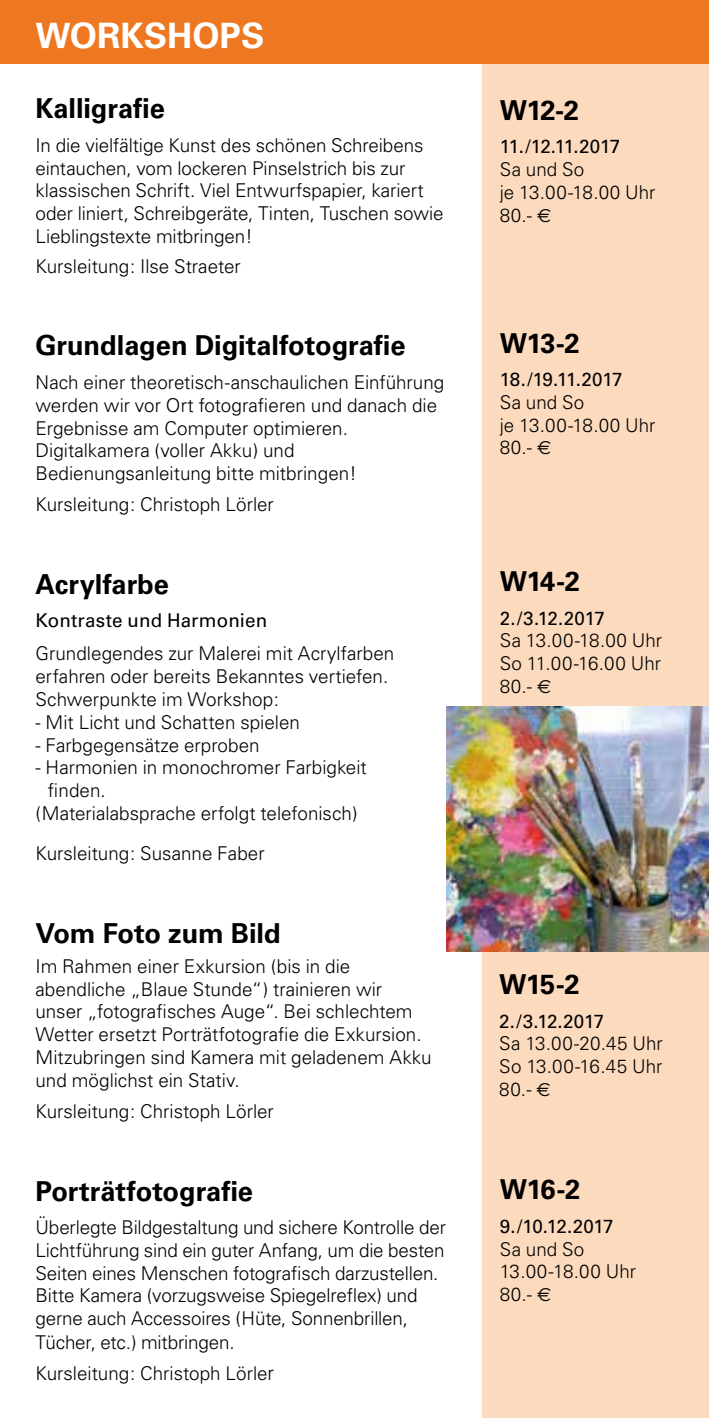
<style>
.page{position:relative;width:709px;height:1418px;background:#fff}
.page>*{position:absolute;margin:0;border:0;box-sizing:border-box;transform-origin:0 0}
.t1{font:700 35px "Univers";color:#fff}
.t2{font:700 27.5px "Univers CE";letter-spacing:-.005em;color:#000}
.t3{font:700 27.5px "Univers";letter-spacing:-.005em;color:#000}
.t4{font:300 19px/22.8px "Univers";color:#000}
.t5{font:500 19px "Univers CE";color:#000}
.t6{font:500 19px "Univers CE";letter-spacing:-.04em;color:#000}
.t7{font:500 19px "Univers CE";letter-spacing:-.025em;color:#000}
.s1{font-size:20px}
.s2{font-family:"Euro Sans";font-weight:400}
</style>
<div class="page">
<div style="left:482px;top:1px;width:227px;height:1416px;background:#fcdabe"></div>
<div style="left:0;top:0;width:709px;height:64px;background:#ee7821"></div>
<img style="left:446px;top:706px;width:263px;height:245px">
<h1 class="t1" style="left:35px;top:15px;width:230px">WORKSHOPS</h1>
<h2 class="t2" style="left:35px;top:92px;width:131px">Kalligrafie</h2>
<p class="t4" style="left:35px;top:134px;width:409px">In die vielfältige Kunst des schönen Schreibens eintauchen, vom lockeren Pinselstrich bis zur klassischen Schrift. Viel Entwurfspapier, kariert oder liniert, Schreibgeräte, Tinten, Tuschen sowie Lieblingstexte mitbringen!</p>
<p class="t4" style="left:35px;top:255px;width:207px">Kursleitung: Ilse Straeter</p>
<h2 class="t3" style="left:35px;top:330px;width:372px">Grundlagen Digitalfotografie</h2>
<p class="t4" style="left:35px;top:371px;width:410px">Nach einer theoretisch-anschaulichen Einführung werden wir vor Ort fotografieren und danach die Ergebnisse am Computer optimieren.<br>Digitalkamera (voller Akku) und Bedienungsanleitung bitte mitbringen!</p>
<p class="t4" style="left:35px;top:493px;width:240px">Kursleitung: Christoph Lörler</p>
<h2 class="t3" style="left:35px;top:568px;width:135px">Acrylfarbe</h2>
<p class="t5" style="left:35px;top:609px;width:233px">Kontraste und Harmonien</p>
<p class="t4" style="left:35px;top:642px;width:360px">Grundlegendes zur Malerei mit Acrylfarben erfahren oder bereits Bekanntes vertiefen.<br>Schwerpunkte im Workshop:</p>
<p class="t4" style="left:35px;top:710px;width:266px">- Mit Licht und Schatten spielen</p>
<p class="t4" style="left:35px;top:733px;width:226px">- Farbgegensätze erproben</p>
<p class="t4" style="left:35px;top:756px;width:333px">- Harmonien in monochromer Farbigkeit</p>
<p class="t4" style="left:48px;top:779px;width:59px">finden.</p>
<p class="t4" style="left:35px;top:802px;width:324px">(Materialabsprache erfolgt telefonisch)</p>
<p class="t4" style="left:35px;top:842px;width:231px">Kursleitung: Susanne Faber</p>
<h2 class="t2" style="left:35px;top:917px;width:247px">Vom Foto zum Bild</h2>
<p class="t4" style="left:35px;top:954px;width:398px">Im Rahmen einer Exkursion (bis in die abendliche „Blaue Stunde“) trainieren wir unser „fotografisches Auge“. Bei schlechtem Wetter ersetzt Porträtfotografie die Exkursion.<br>Mitzubringen sind Kamera mit geladenem Akku und möglichst ein Stativ.</p>
<p class="t4" style="left:35px;top:1099px;width:240px">Kursleitung: Christoph Lörler</p>
<h2 class="t2" style="left:35px;top:1174px;width:219px">Porträtfotografie</h2>
<p class="t4" style="left:35px;top:1215px;width:412px">Überlegte Bildgestaltung und sichere Kontrolle der Lichtführung sind ein guter Anfang, um die besten Seiten eines Menschen fotografisch darzustellen.<br>Bitte Kamera (vorzugsweise Spiegelreflex) und gerne auch Accessoires (Hüte, Sonnenbrillen, Tücher, etc.) mitbringen.</p>
<p class="t4" style="left:35px;top:1362px;width:240px">Kursleitung: Christoph Lörle<span class="s1">r</span></p>
<h2 class="t2" style="left:500px;top:94px;width:80px">W12-2</h2>
<p class="t6" style="left:500px;top:136px;width:122px">11./12.11.2017</p>
<p class="t4" style="left:500px;top:158px;width:157px">Sa und So<br>je 13.00-18.00 Uhr<br>80.- <span class="s2">E</span></p>
<h2 class="t2" style="left:500px;top:327px;width:81px">W13-2</h2>
<p class="t7" style="left:500px;top:368px;width:124px">18./19.11.2017</p>
<p class="t4" style="left:500px;top:391px;width:157px">Sa und So<br>je 13.00-18.00 Uhr<br>80.- <span class="s2">E</span></p>
<h2 class="t3" style="left:500px;top:565px;width:82px">W14-2</h2>
<p class="t5" style="left:500px;top:607px;width:107px">2./3.12.2017</p>
<p class="t4" style="left:500px;top:629px;width:164px;text-align:justify">Sa 13.00-18.00 Uhr So 11.00-16.00 Uhr 80.- <span class="s2">E</span></p>
<h2 class="t3" style="left:499px;top:968px;width:82px">W15-2</h2>
<p class="t5" style="left:499px;top:1009px;width:107px">2./3.12.2017</p>
<p class="t4" style="left:499px;top:1032px;width:165px;text-align:justify">Sa 13.00-20.45 Uhr So 13.00-16.45 Uhr 80.- <span class="s2">E</span></p>
<h2 class="t3" style="left:500px;top:1173px;width:82px">W16-2</h2>
<p class="t5" style="left:500px;top:1214px;width:115px">9./10.12.2017</p>
<p class="t4" style="left:500px;top:1237px;width:138px">Sa und So<br>13.00-18.00 Uhr<br>80.- <span class="s2">E</span></p>
</div>
